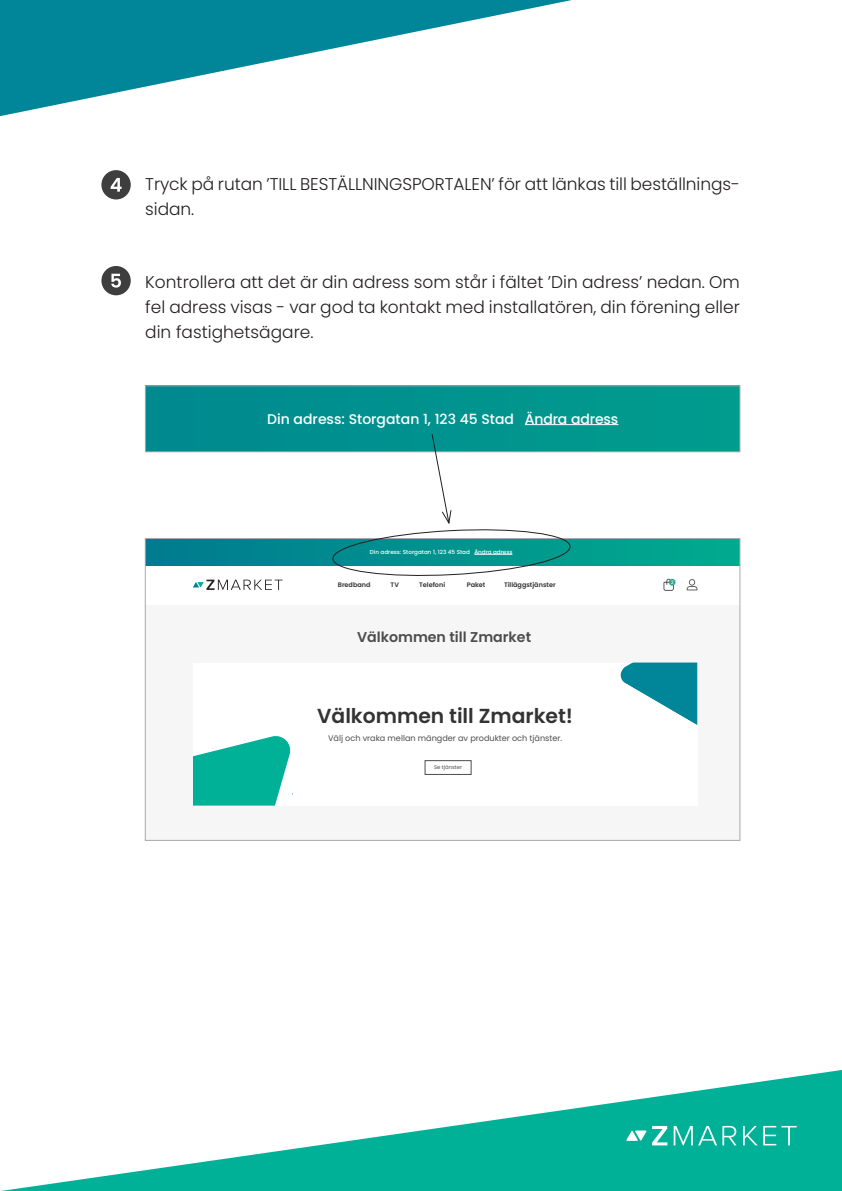
<style>
.page{position:relative;width:842px;height:1191px;background:#fff}
.page>*{position:absolute;margin:0;border:0;box-sizing:border-box;transform-origin:0 0}
.t1{font:600 20.2px "Poppins";color:#333}
.t2{font:300 17px/25px "Poppins";letter-spacing:-.005em;color:#231f20}
.t3{font:600 14.2px "Poppins";color:#4d4d4d}
.t4{font:500 14px "Poppins";color:#fff}
.t5{font:8.2px "Poppins";color:#4d4d4d}
.t6{font:600 6.4px "Poppins";color:#333}
.t7{font:500 5.6px "Poppins";color:#fff}
.t8{font:5.2px "Poppins";color:#4d4d4d}
</style>
<div class="page">
<div style="left:101px;top:170px;width:30px;height:29px;background:#3e3e3f;border-radius:50%"></div>
<svg style="left:111px;top:178px;width:11px;height:14px"></svg>
<div style="left:101px;top:266px;width:30px;height:29px;background:#3e3e3f;border-radius:50%"></div>
<svg style="left:111px;top:274px;width:10px;height:14px"></svg>
<div style="left:145px;top:605px;width:595px;height:235px;background:#f6f6f6"></div>
<svg style="left:193px;top:579px;width:90px;height:11px"></svg>
<svg style="left:147px;top:540px;width:591px;height:26px;background:#00928e"></svg>
<img style="left:663px;top:578px;width:35px;height:13px">
<div style="left:193px;top:663px;width:504px;height:142px;background:#fff"></div>
<svg style="left:620px;top:662px;width:78px;height:63px"></svg>
<svg style="left:193px;top:736px;width:100px;height:70px"></svg>
<div style="left:425px;top:760px;width:46px;height:14px;border:1px solid #4d4d4d"></div>
<div style="left:145px;top:386px;width:595px;height:66px;background:#00928f"></div>
<hr style="left:525px;top:424px;width:93px;height:1px;background:#fff">
<div style="left:145px;top:386px;width:595px;height:66px;border:1px solid #a8a9ad"></div>
<svg style="left:332px;top:434px;width:239px;height:142px"></svg>
<svg style="left:1px;top:1070px;width:841px;height:121px"></svg>
<svg style="left:0;top:0;width:572px;height:116px"></svg>
<svg style="left:626px;top:1126px;width:41px;height:19px"></svg>
<svg style="left:674px;top:1126px;width:62px;height:19px"></svg>
<svg style="left:743px;top:1126px;width:54px;height:19px"></svg>
<p class="t2" style="left:145px;top:172px;width:594px">Tryck på rutan ’TILL BESTÄLLNINGSPORTALEN’ för att länkas till beställnings&shy;sidan.</p>
<p class="t2" style="left:145px;top:270px;width:596px;text-align:justify">Kontrollera att det är din adress som står i fältet ’Din adress’ nedan. Om fel adress visas - var god ta kontakt med installatören, din förening eller din fastighetsägare.</p>
<p class="t4" style="left:267px;top:410px;width:353px">Din adress: Storgatan 1, 123 45 Stad Ändra adress</p>
<p class="t7" style="left:370px;top:548px;width:144px">Din adress: Storgatan 1, 123 45 Stad Ändra adress</p>
<p class="t6" style="left:338px;top:581px;width:34px">Bredband</p>
<p class="t6" style="left:391px;top:581px;width:10px">TV</p>
<p class="t6" style="left:419px;top:581px;width:28px">Telefoni</p>
<p class="t6" style="left:467px;top:581px;width:20px">Paket</p>
<p class="t6" style="left:504px;top:581px;width:53px">Tilläggstjänster</p>
<p class="t3" style="left:357px;top:629px;width:176px">Välkommen till Zmarket</p>
<p class="t1" style="left:317px;top:704px;width:257px">Välkommen till Zmarket!</p>
<p class="t5" style="left:328px;top:733px;width:236px">Välj och vraka mellan mängder av produkter och tjänster.</p>
<p class="t8" style="left:434px;top:764px;width:29px">Se tjänster</p>
</div>
